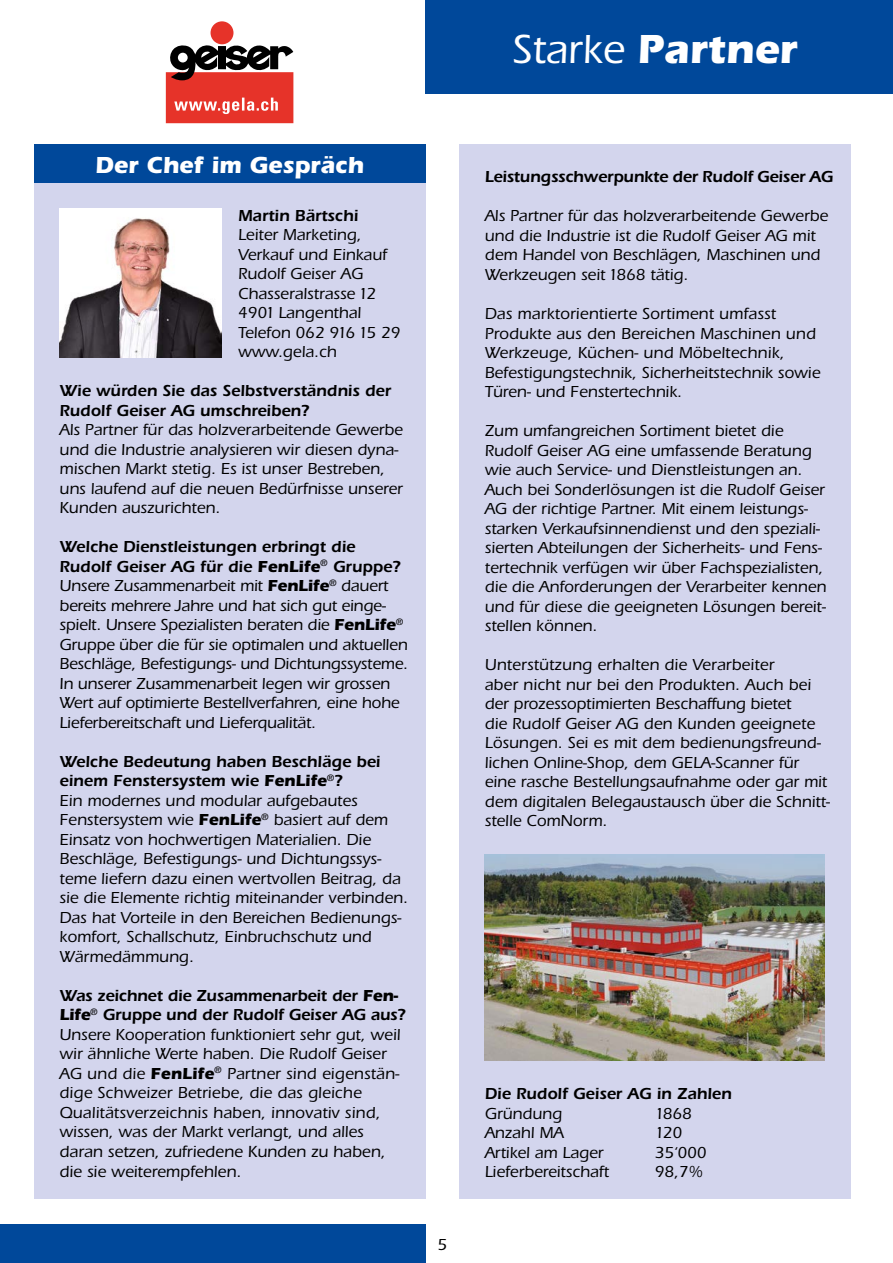
<style>
.page{position:relative;width:893px;height:1263px;background:#fff}
.page>*{position:absolute;margin:0;border:0;box-sizing:border-box;transform-origin:0 0}
.t1{font:700 42px "Itc Eras";color:#fff}
.t2{font:700 24px "Itc Eras";color:#fff}
.t3{font:500 16.65px/19.6px "Itc Eras";color:#000}
.t4{font:500 16.5px/19.5px "Itc Eras";color:#000}
.t5{font:600 16.5px/19.5px "Itc Eras";color:#000}
.s1{font-weight:600}
.s2{font-weight:700}
.s3{font-weight:500}
</style>
<div class="page">
<div style="left:34px;top:145px;width:391px;height:1054px;background:#d3d5ed"></div>
<div style="left:425px;top:0;width:468px;height:94px;background:#00489a"></div>
<div style="left:0;top:1225px;width:425px;height:38px;background:#00489a"></div>
<div style="left:34px;top:145px;width:391px;height:38px;background:#00489a"></div>
<div style="left:459px;top:145px;width:391px;height:1054px;background:#d3d5ed"></div>
<svg style="left:166px;top:21px;width:127px;height:102px"></svg>
<img style="left:60px;top:208px;width:161px;height:149px">
<img style="left:485px;top:854px;width:340px;height:206px">
<h2 class="t2" style="left:95px;top:151px;width:270px">Der Chef im Gespräch</h2>
<p class="t5" style="left:238px;top:206px;width:122px">Martin Bärtschi</p>
<p class="t4" style="left:238px;top:225px;width:164px">Leiter Marketing,<br>Verkauf und Einkauf<br>Rudolf Geiser AG<br>Chasseralstrasse 12<br>4901 Langenthal<br>Telefon 062 916 15 29 www.gela.ch</p>
<p class="t5" style="left:60px;top:381px;width:333px">Wie würden Sie das Selbstverständnis der<br>Rudolf Geiser AG umschreiben?</p>
<p class="t4" style="left:60px;top:420px;width:345px">Als Partner für das holzverarbeitende Gewerbe und die Industrie analysieren wir diesen dyna&shy;mischen Markt stetig. Es ist unser Bestreben, uns laufend auf die neuen Bedürfnisse unserer Kunden auszurichten.</p>
<p class="t4" style="left:60px;top:537px;width:350px"><span class="s1">Welche Dienstleistungen erbringt die Rudolf Geiser AG für die</span> <span class="s2">FenLife</span><sup>®</sup> <span class="s1">Gruppe?<br></span>Unsere Zusammenarbeit mit <span class="s2">FenLife</span><sup>®</sup> dauert bereits mehrere Jahre und hat sich gut einge&shy;spielt. Unsere Spezialisten beraten die <span class="s2">FenLife</span><sup>® </sup>Gruppe über die für sie optimalen und aktuellen Beschläge, Befestigungs- und Dichtungssysteme.<br>In unserer Zusammenarbeit legen wir grossen Wert auf optimierte Bestellverfahren, eine hohe Lieferbereitschaft und Lieferqualität.</p>
<p class="t4" style="left:60px;top:752px;width:350px"><span class="s1">Welche Bedeutung haben Beschläge bei einem Fenstersystem wie</span> <span class="s2">FenLife</span><sup>®</sup><span class="s1">?<br></span>Ein modernes und modular aufgebautes Fenstersystem wie <span class="s2">FenLife</span><sup>®</sup> basiert auf dem Einsatz von hochwertigen Materialien. Die Beschläge, Befestigungs- und Dichtungssys&shy;teme liefern dazu einen wertvollen Beitrag, da sie die Elemente richtig miteinander verbinden.<br>Das hat Vorteile in den Bereichen Bedienungs&shy;komfort, Schallschutz, Einbruchschutz und Wärmedämmung.</p>
<p class="t4" style="left:60px;top:986px;width:348px"><span class="s1">Was zeichnet die Zusammenarbeit der</span> <span class="s2">Fen-Life</span><sup>®</sup> <span class="s1">Gruppe und der Rudolf Geiser AG aus?<br></span>Unsere Kooperation funktioniert sehr gut, weil wir ähnliche Werte haben. Die Rudolf Geiser AG und die <span class="s2">FenLife</span><sup>®</sup> Partner sind eigenstän&shy;dige Schweizer Betriebe, die das gleiche Qualitätsverzeichnis haben, innovativ sind, wissen, was der Markt verlangt, und alles</p>
<p class="t3" style="left:60px;top:1142px;width:328px">daran setzen, zufriedene Kunden zu haben, die sie weiterempfehlen.</p>
<p class="t4" style="left:437px;top:1235px;width:11px">5</p>
<h1 class="t1" style="left:512px;top:24px;width:287px"><span class="s3">Starke</span> Partner</h1>
<p class="t5" style="left:485px;top:167px;width:350px">Leistungsschwerpunkte der Rudolf Geiser AG</p>
<p class="t4" style="left:485px;top:206px;width:345px">Als Partner für das holzverarbeitende Gewerbe und die Industrie ist die Rudolf Geiser AG mit dem Handel von Beschlägen, Maschinen und Werkzeugen seit 1868 tätig.</p>
<p class="t4" style="left:485px;top:304px;width:337px">Das marktorientierte Sortiment umfasst Produkte aus den Bereichen Maschinen und Werkzeuge, Küchen- und Möbeltechnik, Befestigungstechnik, Sicherheitstechnik sowie Türen- und Fenstertechnik.</p>
<p class="t4" style="left:485px;top:421px;width:343px">Zum umfangreichen Sortiment bietet die Rudolf Geiser AG eine umfassende Beratung wie auch Service- und Dienstleistungen an.<br>Auch bei Sonderlösungen ist die Rudolf Geiser AG der richtige Partner. Mit einem leistungs&shy;starken Verkaufsinnendienst und den speziali&shy;sierten Abteilungen der Sicherheits- und Fens&shy;tertechnik verfügen wir über Fachspezialisten, die die Anforderungen der Verarbeiter kennen und für diese die geeigneten Lösungen bereit&shy;stellen können.</p>
<p class="t4" style="left:485px;top:655px;width:347px">Unterstützung erhalten die Verarbeiter<br>aber nicht nur bei den Produkten. Auch bei der prozessoptimierten Beschaffung bietet<br>die Rudolf Geiser AG den Kunden geeignete Lösungen. Sei es mit dem bedienungsfreund&shy;lichen Online-Shop, dem GELA-Scanner für eine rasche Bestellungsaufnahme oder gar mit dem digitalen Belegaustausch über die Schnitt&shy;stelle ComNorm.</p>
<p class="t5" style="left:485px;top:1084px;width:248px">Die Rudolf Geiser AG in Zahlen</p>
<p class="t4" style="left:485px;top:1103px;width:79px">Gründung</p>
<p class="t4" style="left:655px;top:1103px;width:39px">1868</p>
<p class="t4" style="left:485px;top:1123px;width:80px">Anzahl MA</p>
<p class="t4" style="left:655px;top:1123px;width:29px">120</p>
<p class="t4" style="left:485px;top:1142px;width:120px">Artikel am Lager</p>
<p class="t4" style="left:655px;top:1142px;width:53px">35‘000</p>
<p class="t4" style="left:485px;top:1162px;width:126px">Lieferbereitschaft</p>
<p class="t4" style="left:655px;top:1162px;width:49px">98,7%</p>
</div>
